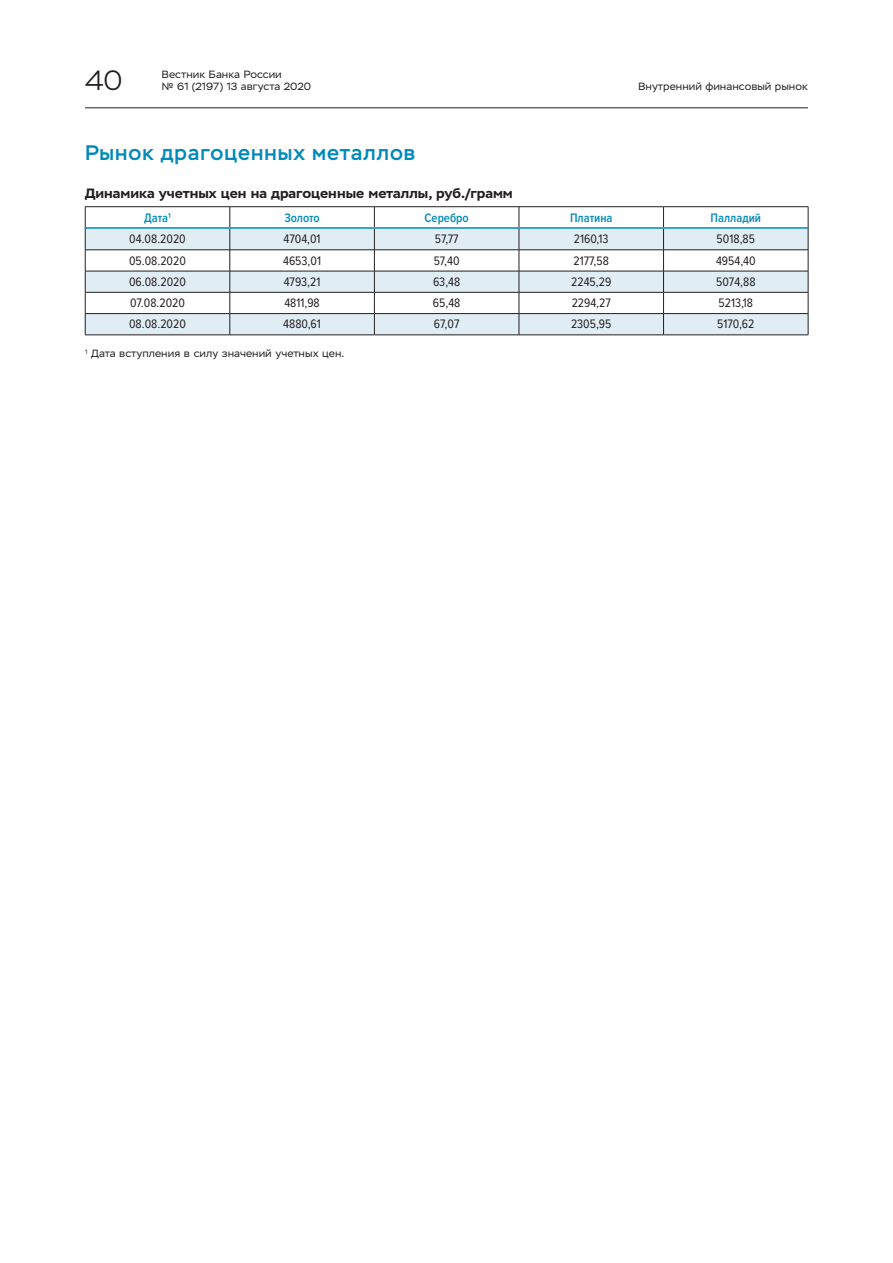
<style>
.page{position:relative;width:893px;height:1263px;background:#fff}
.page>*{position:absolute;margin:0;border:0;box-sizing:border-box;transform-origin:0 0}
.t1{font:300 27.9px "Stem";color:#231f20}
.S_podRubrika{font:500 21px "Stem";letter-spacing:.05em;color:#0089ba}
.S_Head_fin_rin{font:700 13.5px "Stem Text";color:#231f20}
.Tab_text_8_5{font:12.75px "Proxima Nova Cond";color:#231f20}
.Tab_head_8_5{font:600 12.75px "Proxima Nova Cond";color:#0089ba}
.Footnote_without_lin{font:10.5px/12px "Stem Text";color:#231f20}
</style>
<div class="page">
<hr style="left:85px;top:108px;width:723px;height:1px;background:#231f20">
<svg style="left:86px;top:229px;width:722px;height:106px;fill:#e1edf5"></svg>
<hr style="left:85px;top:250px;width:145px;height:1px;background:#231f20">
<hr style="left:230px;top:250px;width:144px;height:1px;background:#231f20">
<hr style="left:374px;top:250px;width:145px;height:1px;background:#231f20">
<hr style="left:519px;top:250px;width:144px;height:1px;background:#231f20">
<hr style="left:663px;top:250px;width:145px;height:1px;background:#231f20">
<hr style="left:85px;top:271px;width:145px;height:1px;background:#231f20">
<hr style="left:230px;top:271px;width:144px;height:1px;background:#231f20">
<hr style="left:374px;top:271px;width:145px;height:1px;background:#231f20">
<hr style="left:519px;top:271px;width:144px;height:1px;background:#231f20">
<hr style="left:663px;top:271px;width:145px;height:1px;background:#231f20">
<hr style="left:85px;top:292px;width:145px;height:1px;background:#231f20">
<hr style="left:230px;top:292px;width:144px;height:1px;background:#231f20">
<hr style="left:374px;top:292px;width:145px;height:1px;background:#231f20">
<hr style="left:519px;top:292px;width:144px;height:1px;background:#231f20">
<hr style="left:663px;top:292px;width:145px;height:1px;background:#231f20">
<hr style="left:85px;top:313px;width:145px;height:1px;background:#231f20">
<hr style="left:230px;top:313px;width:144px;height:1px;background:#231f20">
<hr style="left:374px;top:313px;width:145px;height:1px;background:#231f20">
<hr style="left:519px;top:313px;width:144px;height:1px;background:#231f20">
<hr style="left:663px;top:313px;width:145px;height:1px;background:#231f20">
<hr style="left:85px;top:335px;width:145px;height:1px;background:#231f20">
<hr style="left:230px;top:335px;width:144px;height:1px;background:#231f20">
<hr style="left:374px;top:335px;width:145px;height:1px;background:#231f20">
<hr style="left:519px;top:335px;width:144px;height:1px;background:#231f20">
<hr style="left:663px;top:335px;width:145px;height:1px;background:#231f20">
<svg style="left:230px;top:207px;width:1px;height:128px"></svg>
<svg style="left:374px;top:207px;width:1px;height:128px"></svg>
<svg style="left:519px;top:207px;width:1px;height:128px"></svg>
<svg style="left:663px;top:207px;width:1px;height:128px"></svg>
<hr style="left:85px;top:206px;width:145px;height:1px;background:#231f20">
<svg style="left:85px;top:207px;width:1px;height:128px"></svg>
<hr style="left:230px;top:206px;width:144px;height:1px;background:#231f20">
<hr style="left:374px;top:206px;width:145px;height:1px;background:#231f20">
<hr style="left:519px;top:206px;width:144px;height:1px;background:#231f20">
<hr style="left:663px;top:206px;width:145px;height:1px;background:#231f20">
<svg style="left:808px;top:207px;width:1px;height:128px"></svg>
<hr style="left:85px;top:227px;width:145px;height:2px;background:#0089ba">
<hr style="left:230px;top:227px;width:144px;height:2px;background:#0089ba">
<hr style="left:374px;top:227px;width:145px;height:2px;background:#0089ba">
<hr style="left:519px;top:227px;width:144px;height:2px;background:#0089ba">
<hr style="left:663px;top:227px;width:145px;height:2px;background:#0089ba">
<h1 class="t1" style="left:85px;top:64px;width:39px">40</h1>
<p class="Footnote_without_lin" style="left:162px;top:68px;width:151px">Вестник Банка России<br>№ 61 (2197) 13 августа 2020</p>
<p class="Footnote_without_lin" style="left:638px;top:80px;width:171px">Внутренний финансовый рынок</p>
<p class="S_podRubrika" style="left:85px;top:140px;width:332px">Рынок драгоценных металлов</p>
<p class="S_Head_fin_rin" style="left:85px;top:185px;width:429px">Динамика учетных цен на драгоценные металлы, руб./грамм</p>
<p class="Tab_head_8_5" style="left:144px;top:209px;width:28px">Дата<sup>1</sup></p>
<p class="Tab_head_8_5" style="left:284px;top:209px;width:37px">Золото</p>
<p class="Tab_head_8_5" style="left:425px;top:209px;width:46px">Серебро</p>
<p class="Tab_head_8_5" style="left:570px;top:209px;width:44px">Платина</p>
<p class="Tab_head_8_5" style="left:711px;top:209px;width:52px">Палладий</p>
<p class="Tab_text_8_5" style="left:129px;top:230px;width:58px">04.08.2020</p>
<p class="Tab_text_8_5" style="left:284px;top:230px;width:39px">4704,01</p>
<p class="Tab_text_8_5" style="left:435px;top:230px;width:25px">57,77</p>
<p class="Tab_text_8_5" style="left:574px;top:230px;width:36px">2160,13</p>
<p class="Tab_text_8_5" style="left:717px;top:230px;width:40px">5018,85</p>
<p class="Tab_text_8_5" style="left:129px;top:251px;width:58px">05.08.2020</p>
<p class="Tab_text_8_5" style="left:283px;top:251px;width:39px">4653,01</p>
<p class="Tab_text_8_5" style="left:434px;top:251px;width:27px">57,40</p>
<p class="Tab_text_8_5" style="left:574px;top:251px;width:37px">2177,58</p>
<p class="Tab_text_8_5" style="left:716px;top:251px;width:41px">4954,40</p>
<p class="Tab_text_8_5" style="left:129px;top:272px;width:58px">06.08.2020</p>
<p class="Tab_text_8_5" style="left:284px;top:272px;width:38px">4793,21</p>
<p class="Tab_text_8_5" style="left:433px;top:272px;width:29px">63,48</p>
<p class="Tab_text_8_5" style="left:571px;top:272px;width:42px">2245,29</p>
<p class="Tab_text_8_5" style="left:716px;top:272px;width:41px">5074,88</p>
<p class="Tab_text_8_5" style="left:130px;top:293px;width:56px">07.08.2020</p>
<p class="Tab_text_8_5" style="left:284px;top:293px;width:37px">4811,98</p>
<p class="Tab_text_8_5" style="left:433px;top:293px;width:29px">65,48</p>
<p class="Tab_text_8_5" style="left:572px;top:293px;width:41px">2294,27</p>
<p class="Tab_text_8_5" style="left:718px;top:293px;width:36px">5213,18</p>
<p class="Tab_text_8_5" style="left:129px;top:315px;width:58px">08.08.2020</p>
<p class="Tab_text_8_5" style="left:283px;top:315px;width:39px">4880,61</p>
<p class="Tab_text_8_5" style="left:434px;top:315px;width:27px">67,07</p>
<p class="Tab_text_8_5" style="left:571px;top:315px;width:42px">2305,95</p>
<p class="Tab_text_8_5" style="left:717px;top:315px;width:39px">5170,62</p>
<p class="Footnote_without_lin" style="left:85px;top:348px;width:261px"><sup>1</sup> Дата вступления в силу значений учетных цен.</p>
</div>
